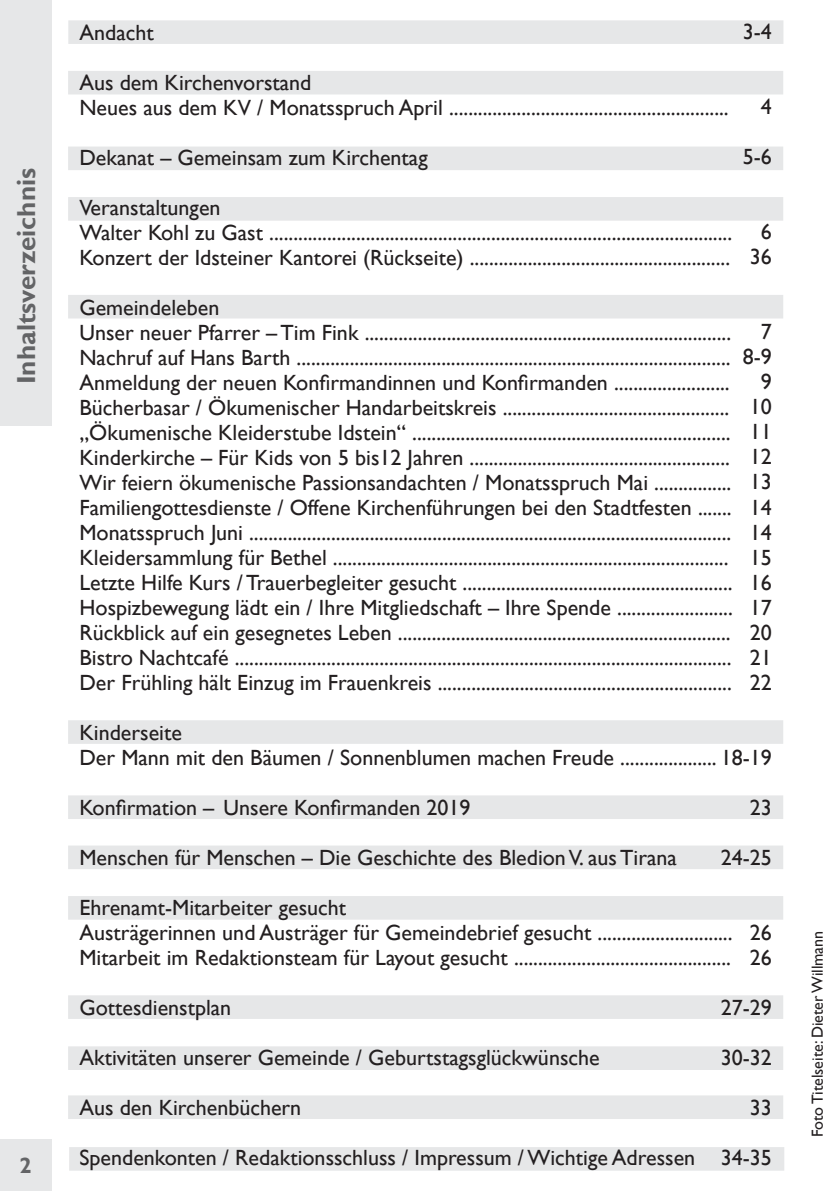
<style>
.page{position:relative;width:840px;height:1191px;background:#fff}
.page>*{position:absolute;margin:0;border:0;box-sizing:border-box;transform-origin:0 0}
.t1{font:700 26px "Gill Sans";color:#636466}
.t2{font:22px/25px "Gill Sans";color:#231f20}
.t3{font:700 22px "Gill Sans";color:#636466}
.t4{font:16px "Gill Sans";color:#231f20}
</style>
<div class="page">
<div style="left:70px;top:1148px;width:712px;height:21px;background:#e6e7e8"></div>
<div style="left:69px;top:1147px;width:714px;height:23px;border:2px solid #e6e7e8"></div>
<div style="left:69px;top:721px;width:712px;height:22px;background:#e6e7e8"></div>
<div style="left:68px;top:720px;width:714px;height:24px;border:2px solid #e6e7e8"></div>
<div style="left:69px;top:796px;width:712px;height:22px;background:#e6e7e8"></div>
<div style="left:68px;top:795px;width:714px;height:24px;border:2px solid #e6e7e8"></div>
<div style="left:69px;top:846px;width:712px;height:22px;background:#e6e7e8"></div>
<div style="left:68px;top:845px;width:714px;height:24px;border:2px solid #e6e7e8"></div>
<div style="left:69px;top:147px;width:712px;height:22px;background:#e6e7e8"></div>
<div style="left:68px;top:146px;width:714px;height:24px;border:2px solid #e6e7e8"></div>
<div style="left:69px;top:897px;width:712px;height:21px;background:#e6e7e8"></div>
<div style="left:68px;top:896px;width:714px;height:23px;border:2px solid #e6e7e8"></div>
<div style="left:69px;top:198px;width:712px;height:22px;background:#e6e7e8"></div>
<div style="left:68px;top:197px;width:714px;height:24px;border:2px solid #e6e7e8"></div>
<div style="left:69px;top:1096px;width:712px;height:22px;background:#e6e7e8"></div>
<div style="left:68px;top:1095px;width:714px;height:24px;border:2px solid #e6e7e8"></div>
<div style="left:69px;top:1047px;width:712px;height:22px;background:#e6e7e8"></div>
<div style="left:68px;top:1046px;width:714px;height:24px;border:2px solid #e6e7e8"></div>
<div style="left:69px;top:996px;width:712px;height:22px;background:#e6e7e8"></div>
<div style="left:68px;top:995px;width:714px;height:24px;border:2px solid #e6e7e8"></div>
<div style="left:69px;top:296px;width:712px;height:21px;background:#e6e7e8"></div>
<div style="left:68px;top:295px;width:714px;height:23px;border:2px solid #e6e7e8"></div>
<div style="left:69px;top:72px;width:712px;height:21px;background:#e6e7e8"></div>
<div style="left:68px;top:71px;width:714px;height:23px;border:2px solid #e6e7e8"></div>
<div style="left:69px;top:21px;width:713px;height:22px;background:#e6e7e8"></div>
<div style="left:68px;top:20px;width:715px;height:24px;border:2px solid #e6e7e8"></div>
<div style="left:0;top:0;width:51px;height:425px;background:#e6e7e8"></div>
<div style="left:0;top:1140px;width:51px;height:51px;background:#e6e7e8"></div>
<p class="t1" style="left:11px;top:384px;width:218px;rotate:-90deg">Inhaltsverzeichnis</p>
<p class="t3" style="left:19px;top:1152px;width:14px">2</p>
<p class="t2" style="left:742px;top:19px;width:31px">3-4</p>
<p class="t2" style="left:79px;top:19px;width:76px">Andacht</p>
<p class="t2" style="left:79px;top:69px;width:650px">Aus dem Kirchenvorstand<br>Neues aus dem KV / Monatsspruch April ..........................................................</p>
<p class="t2" style="left:79px;top:144px;width:349px">Dekanat – Gemeinsam zum Kirchentag</p>
<p class="t2" style="left:79px;top:194px;width:654px">Veranstaltungen<br>Walter Kohl zu Gast ................................................................................................<br>Konzert der Idsteiner Kantorei (Rückseite) ......................................................</p>
<p class="t2" style="left:79px;top:294px;width:654px">Gemeindeleben<br>Unser neuer Pfarrer – Tim Fink ............................................................................<br>Nachruf auf Hans Barth ..........................................................................................<br>Anmeldung der neuen Konfirmandinnen und Konfirmanden ........................<br>Bücherbasar / Ökumenischer Handarbeitskreis ............................................... „Ökumenische Kleiderstube Idstein“ ..................................................................<br>Kinderkirche – Für Kids von 5 bis12 Jahren ......................................................<br>Wir feiern ökumenische Passionsandachten / Monatsspruch Mai ................<br>Familiengottesdienste / Offene Kirchenführungen bei den Stadtfesten .......<br>Monatsspruch Juni ....................................................................................................<br>Kleidersammlung für Bethel ..................................................................................<br>Letzte Hilfe Kurs / Trauerbegleiter gesucht ........................................................<br>Hospizbewegung lädt ein / Ihre Mitgliedschaft – Ihre Spende ........................<br>Rückblick auf ein gesegnetes Leben .....................................................................<br>Bistro Nachtcafé .......................................................................................................<br>Der Frühling hält Einzug im Frauenkreis .............................................................</p>
<p class="t2" style="left:79px;top:719px;width:693px">Kinderseite<br>Der Mann mit den Bäumen / Sonnenblumen machen Freude .................... 18-19</p>
<p class="t2" style="left:79px;top:794px;width:392px">Konfirmation – Unsere Konfirmanden 2019</p>
<p class="t2" style="left:79px;top:844px;width:598px">Menschen für Menschen – Die Geschichte des Bledion V. aus Tirana</p>
<p class="t2" style="left:79px;top:894px;width:654px">Ehrenamt-Mitarbeiter gesucht<br>Austrägerinnen und Austräger für Gemeindebrief gesucht ............................<br>Mitarbeit im Redaktionsteam für Layout gesucht .............................................</p>
<p class="t2" style="left:79px;top:994px;width:153px">Gottesdienstplan</p>
<p class="t2" style="left:79px;top:1044px;width:521px">Aktivitäten unserer Gemeinde / Geburtstagsglückwünsche</p>
<p class="t2" style="left:79px;top:1094px;width:223px">Aus den Kirchenbüchern</p>
<p class="t2" style="left:79px;top:1144px;width:617px">Spendenkonten / Redaktionsschluss / Impressum / Wichtige Adressen</p>
<p class="t2" style="left:760px;top:94px;width:12px">4</p>
<p class="t2" style="left:742px;top:144px;width:31px">5-6</p>
<p class="t2" style="left:749px;top:219px;width:23px;text-align:center">6<br>36</p>
<p class="t2" style="left:742px;top:319px;width:31px;text-align:right">7<br>8-9<br>9<br>10<br>11<br>12<br>13<br>14<br>14<br>15<br>16<br>17<br>20<br>21<br>22</p>
<p class="t2" style="left:749px;top:794px;width:23px">23</p>
<p class="t2" style="left:720px;top:844px;width:53px">24-25</p>
<p class="t2" style="left:749px;top:919px;width:23px">26<br>26</p>
<p class="t2" style="left:720px;top:994px;width:53px">27-29</p>
<p class="t2" style="left:720px;top:1044px;width:53px">30-32</p>
<p class="t2" style="left:749px;top:1094px;width:23px">33</p>
<p class="t2" style="left:720px;top:1144px;width:53px">34-35</p>
<p class="t4" style="left:807px;top:1137px;width:208px;rotate:-90deg">Foto Titelseite: Dieter Willmann</p>
</div>
